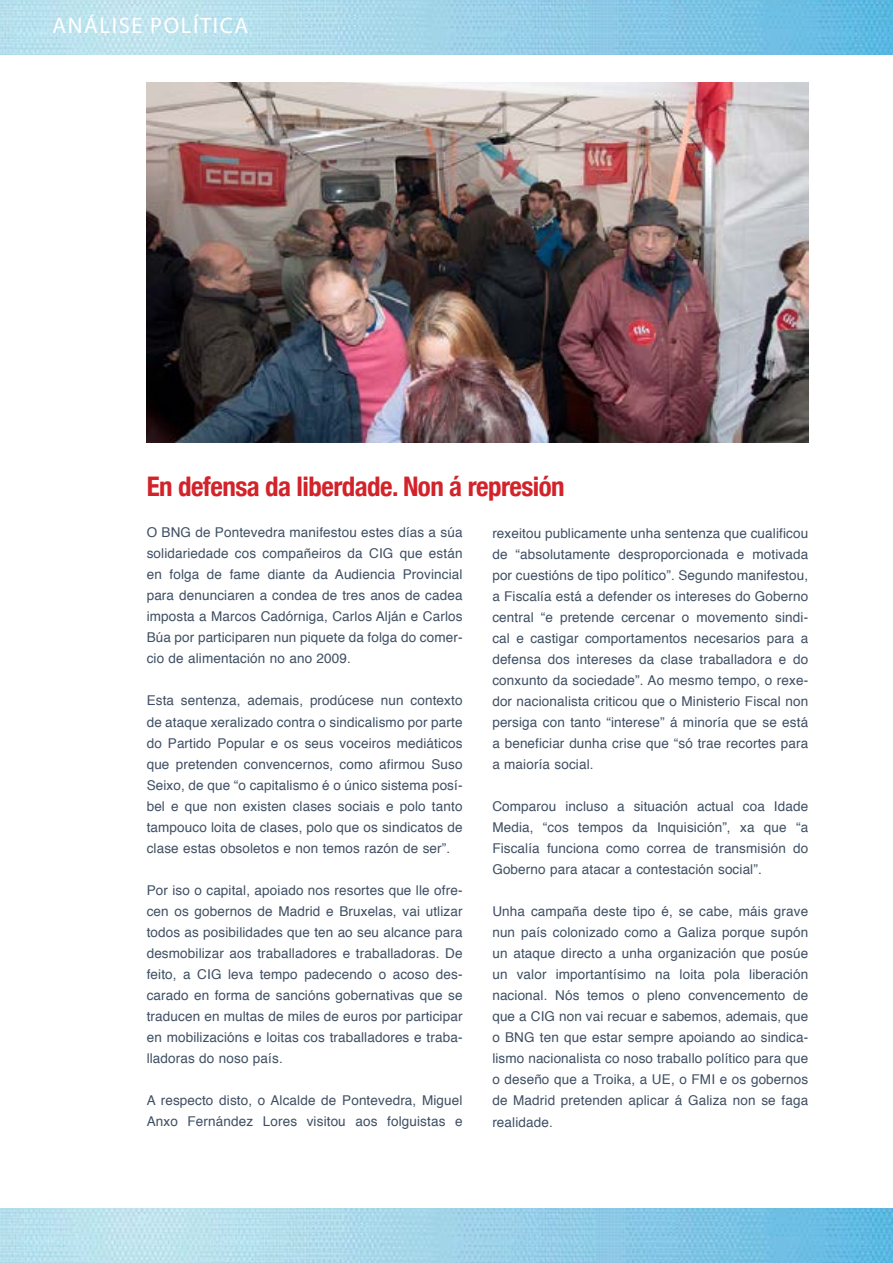
<style>
.page{position:relative;width:893px;height:1263px;background:#fff}
.page>*{position:absolute;margin:0;border:0;box-sizing:border-box;transform-origin:0 0}
.t1{font:700 condensed 27px "Helvetica Neue";letter-spacing:-.02em;color:#d2232a}
.t2{font:22.5px "Myriad Pro";letter-spacing:.07em;color:#fff}
.t3{font:13.5px/21px "Helvetica";letter-spacing:.01em;color:#3f4f63;text-align:justify}
</style>
<div class="page">
<img style="left:0;top:1px;width:893px;height:54px">
<img style="left:0;top:1209px;width:893px;height:54px">
<img style="left:147px;top:83px;width:661px;height:359px">
<h2 class="t2" style="left:52px;top:11px;width:197px">ANÁLISE POLÍTICA</h2>
<h1 class="t1" style="left:147px;top:470px;width:420px">En defensa da liberdade. Non á represión</h1>
<p class="t3" style="left:147px;top:523px;width:317px">O BNG de Pontevedra manifestou estes días a súa solidariedade cos compañeiros da CIG que están en folga de fame diante da Audiencia Provincial para denunciaren a condea de tres anos de cadea imposta a Marcos Cadórniga, Carlos Alján e Carlos Búa por participaren nun piquete da folga do comer&shy;cio de alimentación no ano 2009.</p>
<p class="t3" style="left:147px;top:691px;width:317px">Esta sentenza, ademais, prodúcese nun contexto de ataque xeralizado contra o sindicalismo por parte do Partido Popular e os seus voceiros mediáticos que pretenden convencernos, como afirmou Suso Seixo, de que “o capitalismo é o único sistema posí&shy;bel e que non existen clases sociais e polo tanto tampouco loita de clases, polo que os sindicatos de clase estas obsoletos e non temos razón de ser”.</p>
<p class="t3" style="left:147px;top:880px;width:317px">Por iso o capital, apoiado nos resortes que lle ofre&shy;cen os gobernos de Madrid e Bruxelas, vai utlizar todos as posibilidades que ten ao seu alcance para desmobilizar aos traballadores e traballadoras. De feito, a CIG leva tempo padecendo o acoso des&shy;carado en forma de sancións gobernativas que se traducen en multas de miles de euros por participar en mobilizacións e loitas cos traballadores e traba&shy;lladoras do noso país.</p>
<p class="t3" style="left:147px;top:1090px;width:317px">A respecto disto, o Alcalde de Pontevedra, Miguel<br>Anxo Fernández Lores visitou aos folguistas e</p>
<p class="t3" style="left:492px;top:523px;width:317px">rexeitou publicamente unha sentenza que cualificou de “absolutamente desproporcionada e motivada por cuestións de tipo político”. Segundo manifestou, a Fiscalía está a defender os intereses do Goberno central “e pretende cercenar o movemento sindi&shy;cal e castigar comportamentos necesarios para a defensa dos intereses da clase traballadora e do conxunto da sociedade”. Ao mesmo tempo, o rexe&shy;dor nacionalista criticou que o Ministerio Fiscal non persiga con tanto “interese” á minoría que se está a beneficiar dunha crise que “só trae recortes para a maioría social.</p>
<p class="t3" style="left:492px;top:796px;width:317px">Comparou incluso a situación actual coa Idade Media, “cos tempos da Inquisición”, xa que “a Fiscalía funciona como correa de transmisión do Goberno para atacar a contestación social”.</p>
<p class="t3" style="left:492px;top:901px;width:317px">Unha campaña deste tipo é, se cabe, máis grave nun país colonizado como a Galiza porque supón un ataque directo a unha organización que posúe un valor importantísimo na loita pola liberación nacional. Nós temos o pleno convencemento de que a CIG non vai recuar e sabemos, ademais, que o BNG ten que estar sempre apoiando ao sindica&shy;lismo nacionalista co noso traballo político para que o deseño que a Troika, a UE, o FMI e os gobernos de Madrid pretenden aplicar á Galiza non se faga</p>
<p class="t3" style="left:492px;top:1112px;width:62px">realidade.</p>
</div>
